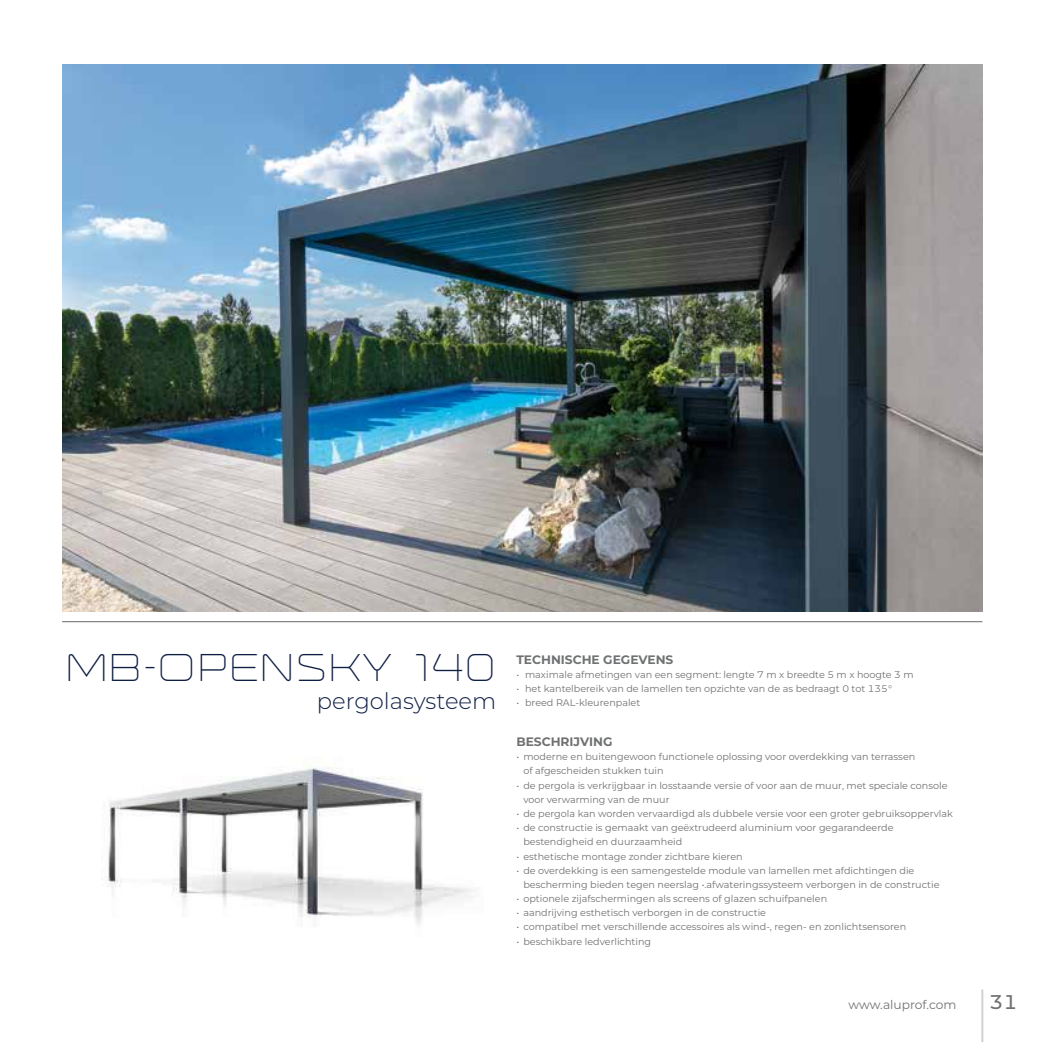
<style>
.page{position:relative;width:1042px;height:1042px;background:#fff}
.page>*{position:absolute;margin:0;border:0;box-sizing:border-box;transform-origin:0 0}
.t1{font:300 36.93px "Ronduit Capitals";color:#101f44}
.t2{font:300 22.75px "Aluprof Sans";color:#101f44}
.t3{font:500 19.78px "Aluprof Sans";color:#707172}
.t4{font:700 12.25px "Aluprof Sans";color:#707172}
.t5{font:12.25px "Aluprof Sans";color:#707172}
.t6{font:9.62px/14.2px "Aluprof Sans";color:#707172}
</style>
<div class="page">
<hr style="left:981px;top:989px;width:2px;height:53px;background:#d0d1d2">
<img style="left:62px;top:64px;width:920px;height:547px">
<hr style="left:62px;top:621px;width:920px;height:1px;background:#707172">
<img style="left:105px;top:767px;width:369px;height:158px">
<h1 class="t1" style="left:66px;top:644px;width:432px">MB-OPENSKY 140</h1>
<h2 class="t2" style="left:317px;top:685px;width:181px">pergolasysteem</h2>
<p class="t4" style="left:516px;top:651px;width:159px">TECHNISCHE GEGEVENS</p>
<p class="t6" style="left:516px;top:667px;width:399px">• maximale afmetingen van een segment: lengte 7 m x breedte 5 m x hoogte 3 m</p>
<p class="t6" style="left:516px;top:681px;width:377px">• het kantelbereik van de lamellen ten opzichte van de as bedraagt 0 tot 135°</p>
<p class="t6" style="left:516px;top:696px;width:125px">• breed RAL-kleurenpalet</p>
<p class="t4" style="left:516px;top:733px;width:98px">BESCHRIJVING</p>
<p class="t6" style="left:523px;top:749px;width:393px;text-indent:-7px">• moderne en buitengewoon functionele oplossing voor overdekking van terrassen of afgescheiden stukken tuin</p>
<p class="t6" style="left:523px;top:778px;width:426px;text-indent:-7px">• de pergola is verkrijgbaar in losstaande versie of voor aan de muur, met speciale console voor verwarming van de muur</p>
<p class="t6" style="left:516px;top:806px;width:438px">• de pergola kan worden vervaardigd als dubbele versie voor een groter gebruiksoppervlak</p>
<p class="t6" style="left:523px;top:820px;width:372px;text-indent:-7px">• de constructie is gemaakt van geëxtrudeerd aluminium voor gegarandeerde bestendigheid en duurzaamheid</p>
<p class="t6" style="left:516px;top:849px;width:228px">• esthetische montage zonder zichtbare kieren</p>
<p class="t6" style="left:523px;top:863px;width:418px;text-indent:-7px">• de overdekking is een samengestelde module van lamellen met afdichtingen die bescherming bieden tegen neerslag •.afwateringssysteem verborgen in de constructie</p>
<p class="t6" style="left:516px;top:891px;width:312px">• optionele zijafschermingen als screens of glazen schuifpanelen</p>
<p class="t6" style="left:516px;top:905px;width:251px">• aandrijving esthetisch verborgen in de constructie</p>
<p class="t6" style="left:516px;top:919px;width:391px">• compatibel met verschillende accessoires als wind-, regen- en zonlichtsensoren</p>
<p class="t6" style="left:516px;top:934px;width:136px">• beschikbare ledverlichting</p>
<p class="t5" style="left:848px;top:996px;width:109px">www.aluprof.com</p>
<h3 class="t3" style="left:989px;top:988px;width:29px">31</h3>
</div>
